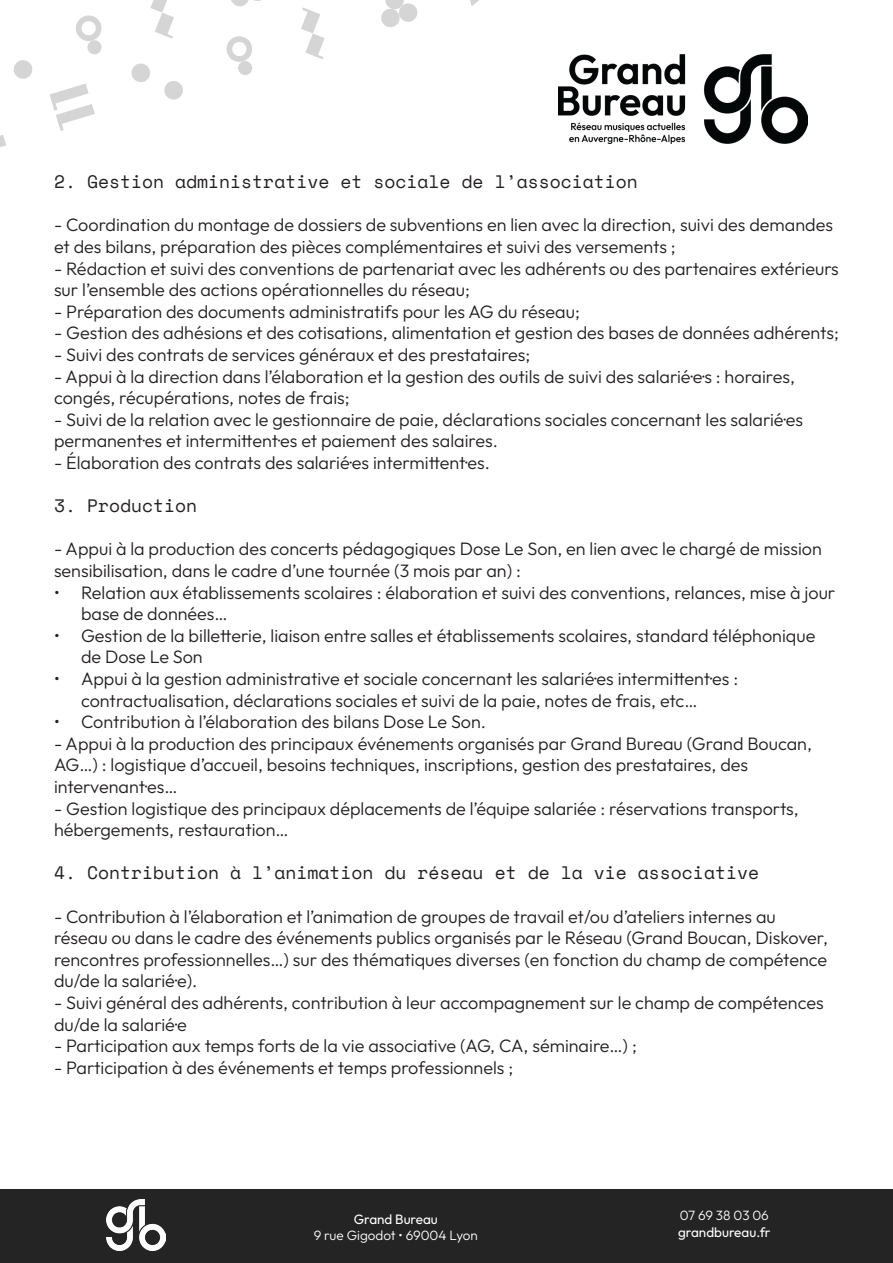
<style>
.page{position:relative;width:893px;height:1263px;background:#fff}
.page>*{position:absolute;margin:0;border:0;box-sizing:border-box;transform-origin:0 0}
.t1{font:100 18px/21.6px "Outfit";color:#231f20}
.t2{font:18px "Space Mono";color:#231f20}
.t3{font:100 13.5px/16.2px "Outfit";color:#fff;text-align:center}
</style>
<div class="page">
<div style="left:0;top:1189px;width:893px;height:74px;background:#242424"></div>
<img style="left:558px;top:54px;width:249px;height:89px">
<img style="left:106px;top:1200px;width:60px;height:50px">
<svg style="left:231px;top:0;width:30px;height:7px"></svg>
<svg style="left:150px;top:0;width:24px;height:39px"></svg>
<svg style="left:13px;top:60px;width:20px;height:19px"></svg>
<svg style="left:76px;top:15px;width:26px;height:40px"></svg>
<svg style="left:0;top:135px;width:6px;height:12px"></svg>
<svg style="left:381px;top:0;width:37px;height:27px"></svg>
<svg style="left:301px;top:7px;width:24px;height:52px"></svg>
<svg style="left:470px;top:0;width:9px;height:6px"></svg>
<svg style="left:164px;top:81px;width:19px;height:19px"></svg>
<svg style="left:131px;top:63px;width:19px;height:19px"></svg>
<svg style="left:49px;top:83px;width:46px;height:48px"></svg>
<svg style="left:226px;top:36px;width:26px;height:39px"></svg>
<p class="t2" style="left:54px;top:168px;width:585px">2. Gestion administrative et sociale de l’association</p>
<p class="t1" style="left:54px;top:214px;width:780px">- Coordination du montage de dossiers de subventions en lien avec la direction, suivi des demandes et des bilans, préparation des pièces complémentaires et suivi des versements ;</p>
<p class="t1" style="left:54px;top:257px;width:786px">- Rédaction et suivi des conventions de partenariat avec les adhérents ou des partenaires extérieurs sur l’ensemble des actions opérationnelles du réseau;</p>
<p class="t1" style="left:54px;top:300px;width:527px">- Préparation des documents administratifs pour les AG du réseau;</p>
<p class="t1" style="left:54px;top:322px;width:786px">- Gestion des adhésions et des cotisations, alimentation et gestion des bases de données adhérents;</p>
<p class="t1" style="left:54px;top:344px;width:478px">- Suivi des contrats de services généraux et des prestataires;</p>
<p class="t1" style="left:54px;top:365px;width:742px">- Appui à la direction dans l’élaboration et la gestion des outils de suivi des salarié·e·s : horaires, congés, récupérations, notes de frais;</p>
<p class="t1" style="left:54px;top:408px;width:750px">- Suivi de la relation avec le gestionnaire de paie, déclarations sociales concernant les salarié·es permanent·es et intermittent·es et paiement des salaires.</p>
<p class="t1" style="left:54px;top:452px;width:438px">- Élaboration des contrats des salarié·es intermittent·es.</p>
<p class="t2" style="left:54px;top:492px;width:145px">3. Production</p>
<p class="t1" style="left:54px;top:538px;width:769px">- Appui à la production des concerts pédagogiques Dose Le Son, en lien avec le chargé de mission sensibilisation, dans le cadre d’une tournée (3 mois par an) :</p>
<p class="t1" style="left:81px;top:581px;width:756px;text-indent:-27px">• Relation aux établissements scolaires : élaboration et suivi des conventions, relances, mise à jour base de données…</p>
<p class="t1" style="left:81px;top:624px;width:736px;text-indent:-27px">• Gestion de la billetterie, liaison entre salles et établissements scolaires, standard téléphonique de Dose Le Son</p>
<p class="t1" style="left:81px;top:668px;width:659px;text-indent:-27px">• Appui à la gestion administrative et sociale concernant les salarié·es intermittent·es : contractualisation, déclarations sociales et suivi de la paie, notes de frais, etc…</p>
<p class="t1" style="left:54px;top:711px;width:434px">• Contribution à l’élaboration des bilans Dose Le Son.</p>
<p class="t1" style="left:54px;top:732px;width:759px">- Appui à la production des principaux événements organisés par Grand Bureau (Grand Boucan,<br>AG…) : logistique d’accueil, besoins techniques, inscriptions, gestion des prestataires, des intervenant·es…</p>
<p class="t1" style="left:54px;top:797px;width:746px">- Gestion logistique des principaux déplacements de l’équipe salariée : réservations transports, hébergements, restauration…</p>
<p class="t2" style="left:54px;top:860px;width:707px">4. Contribution à l’animation du réseau et de la vie associative</p>
<p class="t1" style="left:54px;top:905px;width:775px">- Contribution à l’élaboration et l’animation de groupes de travail et/ou d’ateliers internes au réseau ou dans le cadre des événements publics organisés par le Réseau (Grand Boucan, Diskover, rencontres professionnelles…) sur des thématiques diverses (en fonction du champ de compétence du/de la salarié·e).</p>
<p class="t1" style="left:54px;top:992px;width:771px">- Suivi général des adhérents, contribution à leur accompagnement sur le champ de compétences du/de la salarié·e</p>
<p class="t1" style="left:54px;top:1035px;width:584px">- Participation aux temps forts de la vie associative (AG, CA, séminaire…) ;</p>
<p class="t1" style="left:54px;top:1056px;width:461px">- Participation à des événements et temps professionnels ;</p>
<p class="t3" style="left:314px;top:1211px;width:166px">Grand Bureau<br>9 rue Gigodot • 69004 Lyon</p>
<p class="t3" style="left:678px;top:1207px;width:94px;text-align:left">07 69 38 03 06 grandbureau.fr</p>
</div>
